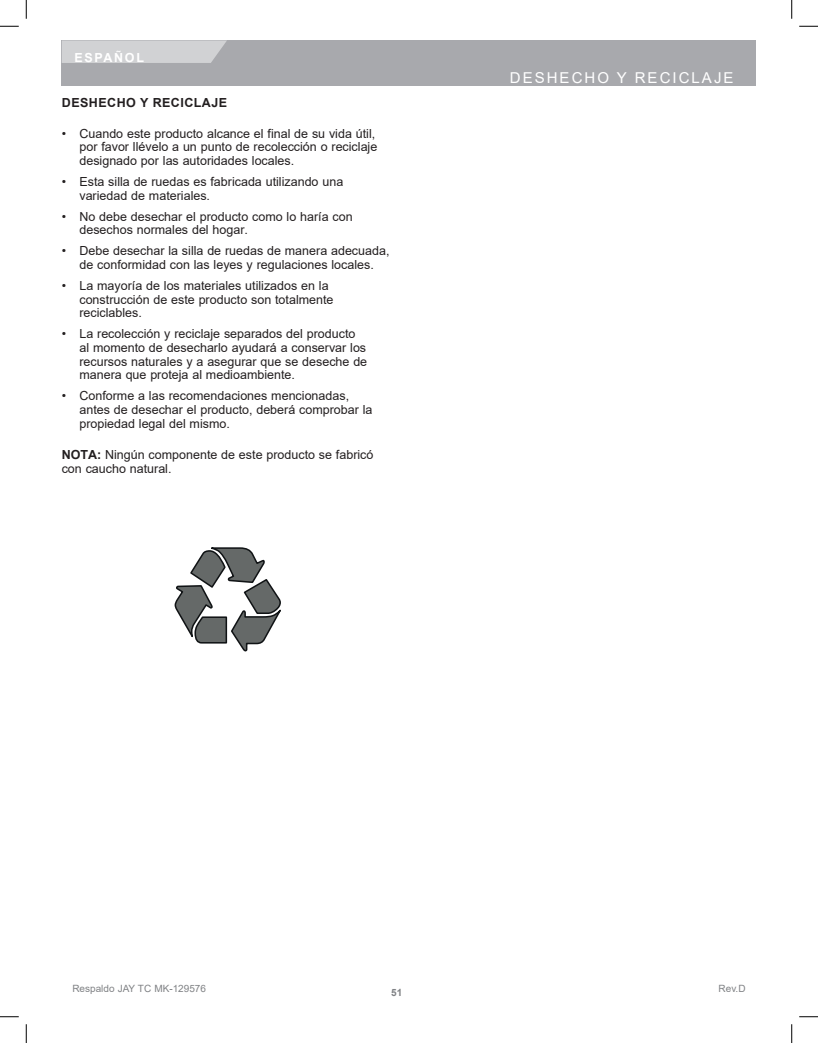
<style>
.page{position:relative;width:818px;height:1043px;background:#fff}
.page>*{position:absolute;margin:0;border:0;box-sizing:border-box;transform-origin:0 0}
.ES_SUB_HEADING_WHITE{font:15px "Arial";letter-spacing:.135em;color:#fff}
.BODY_TEXT{font:12.5px/13.8px "Arial";color:#231f20}
.EN_Sub_Heading{font:700 12.5px "Arial";letter-spacing:.035em;color:#231f20}
.EN_Heading_Dummy{font:700 12.5px "Arial";letter-spacing:.135em;color:#fff}
.t1{font:10px "Arial";color:#808285}
.t2{font:700 10px "Arial";color:#808285}
.s1{font-weight:700}
</style>
<div class="page">
<div style="left:62px;top:40px;width:694px;height:45px;background:#a8a9ad"></div>
<svg style="left:62px;top:40px;width:165px;height:23px;background:#cecfd1"></svg>
<svg style="left:174px;top:547px;width:107px;height:104px"></svg>
<svg style="left:0;top:25px;width:19px;height:2px"></svg>
<svg style="left:799px;top:25px;width:19px;height:2px"></svg>
<svg style="left:0;top:1016px;width:19px;height:1px"></svg>
<svg style="left:799px;top:1016px;width:19px;height:1px"></svg>
<svg style="left:25px;top:0;width:2px;height:19px"></svg>
<svg style="left:25px;top:1024px;width:2px;height:18px"></svg>
<svg style="left:791px;top:0;width:1px;height:19px"></svg>
<svg style="left:791px;top:1024px;width:1px;height:18px"></svg>
<p class="EN_Heading_Dummy" style="left:74px;top:48px;width:71px">ESPAÑOL</p>
<p class="EN_Sub_Heading" style="left:62px;top:93px;width:167px">DESHECHO Y RECICLAJE</p>
<p class="BODY_TEXT" style="left:79px;top:126px;width:299px;text-indent:-18px">• Cuando este producto alcance el final de su vida útil, por favor llévelo a un punto de recolección o reciclaje designado por las autoridades locales.</p>
<p class="BODY_TEXT" style="left:79px;top:175px;width:265px;text-indent:-18px">• Esta silla de ruedas es fabricada utilizando una variedad de materiales.</p>
<p class="BODY_TEXT" style="left:79px;top:209px;width:275px;text-indent:-18px">• No debe desechar el producto como lo haría con desechos normales del hogar.</p>
<p class="BODY_TEXT" style="left:62px;top:244px;width:329px;text-align:center">• Debe desechar la silla de ruedas de manera adecuada, de conformidad con las leyes y regulaciones locales.</p>
<p class="BODY_TEXT" style="left:79px;top:278px;width:255px;text-indent:-18px">• La mayoría de los materiales utilizados en la construcción de este producto son totalmente reciclables.</p>
<p class="BODY_TEXT" style="left:79px;top:327px;width:289px;text-indent:-18px">• La recolección y reciclaje separados del producto al momento de desecharlo ayudará a conservar los recursos naturales y a asegurar que se deseche de manera que proteja al medioambiente.</p>
<p class="BODY_TEXT" style="left:79px;top:389px;width:294px;text-indent:-18px">• Conforme a las recomendaciones mencionadas, antes de desechar el producto, deberá comprobar la propiedad legal del mismo.</p>
<p class="BODY_TEXT" style="left:62px;top:447px;width:313px"><span class="s1">NOTA:</span> Ningún componente de este producto se fabricó con caucho natural.</p>
<p class="ES_SUB_HEADING_WHITE" style="left:510px;top:67px;width:225px">DESHECHO Y RECICLAJE</p>
<p class="t1" style="left:72px;top:981px;width:135px">Respaldo JAY TC MK-129576</p>
<p class="t2" style="left:391px;top:985px;width:13px">51</p>
<p class="t1" style="left:718px;top:981px;width:29px">Rev.D</p>
</div>
